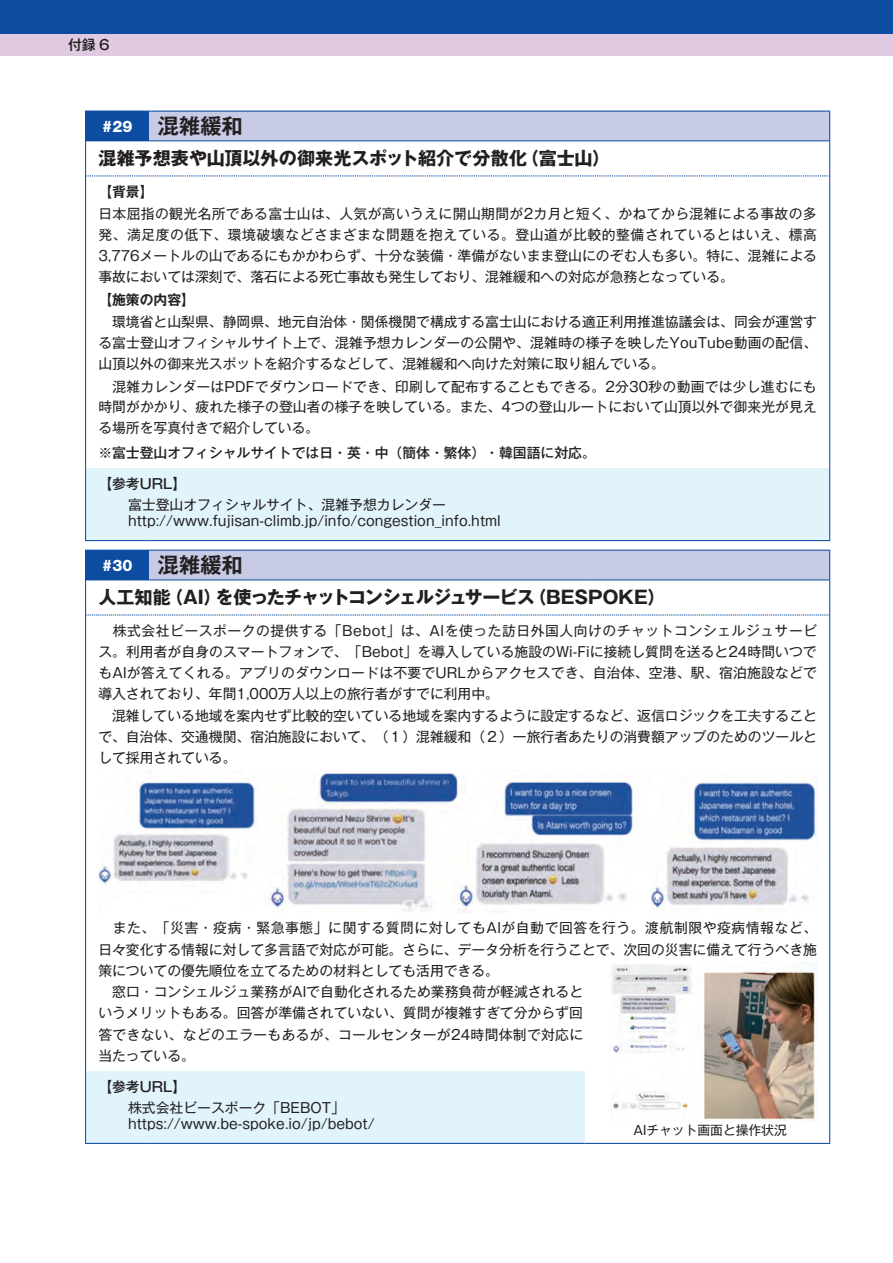
<style>
.page{position:relative;width:893px;height:1263px;background:#fff}
.page>*{position:absolute;margin:0;border:0;box-sizing:border-box;transform-origin:0 0}
.t1{font:700 21.3px "Gothic MB101 Pro De";color:#231f20}
.t2{font:700 18px "Gothic MB101 Pro";letter-spacing:-.04em;color:#231f20}
.t3{font:700 18px "Gothic MB101 Pro";letter-spacing:-.015em;color:#231f20}
.t4{font:13.8px/21.3px "Gothic MB101 Pro";color:#231f20}
.t5{font:500 13.8px "Gothic MB101 Pro";color:#231f20}
.t6{font:700 13.8px "Gothic MB101 Pro De";color:#231f20}
.t7{font:12.75px "Gothic MB101 Pro";color:#231f20}
.s1{font-family:"Helvetica Neue LT Pro";font-weight:800;font-size:15.9px;color:#fff}
</style>
<div class="page">
<div style="left:0;top:0;width:893px;height:34px;background:#0d4da1"></div>
<div style="left:0;top:34px;width:893px;height:21px;background:#dfcae2"></div>
<div style="left:86px;top:111px;width:63px;height:30px;background:#0d4da1"></div>
<div style="left:149px;top:111px;width:681px;height:30px;background:#c7cbe6"></div>
<div style="left:86px;top:468px;width:744px;height:73px;background:#e1f4fc"></div>
<svg style="left:86px;top:176px;width:743px;height:1px"></svg>
<hr style="left:86px;top:141px;width:63px;height:1px;background:#0d4da1">
<hr style="left:149px;top:141px;width:680px;height:1px;background:#0d4da1">
<svg style="left:85px;top:112px;width:1px;height:29px"></svg>
<hr style="left:85px;top:111px;width:64px;height:1px;background:#0d4da1">
<hr style="left:149px;top:111px;width:681px;height:1px;background:#0d4da1">
<svg style="left:829px;top:112px;width:1px;height:29px"></svg>
<hr style="left:85px;top:141px;width:1px;height:35px;background:#0d4da1">
<hr style="left:829px;top:141px;width:1px;height:35px;background:#0d4da1">
<hr style="left:85px;top:176px;width:1px;height:292px;background:#0d4da1">
<hr style="left:829px;top:176px;width:1px;height:292px;background:#0d4da1">
<hr style="left:85px;top:468px;width:1px;height:72px;background:#0d4da1">
<hr style="left:85px;top:540px;width:64px;height:1px;background:#0d4da1">
<hr style="left:149px;top:540px;width:681px;height:1px;background:#0d4da1">
<hr style="left:829px;top:468px;width:1px;height:72px;background:#0d4da1">
<div style="left:86px;top:550px;width:63px;height:30px;background:#0d4da1"></div>
<div style="left:149px;top:550px;width:681px;height:30px;background:#c7cbe6"></div>
<div style="left:86px;top:1071px;width:499px;height:72px;background:#e1f4fc"></div>
<svg style="left:86px;top:615px;width:743px;height:1px"></svg>
<hr style="left:86px;top:580px;width:63px;height:1px;background:#0d4da1">
<hr style="left:149px;top:580px;width:436px;height:1px;background:#0d4da1">
<hr style="left:585px;top:580px;width:244px;height:1px;background:#0d4da1">
<hr style="left:85px;top:550px;width:64px;height:1px;background:#0d4da1">
<svg style="left:85px;top:551px;width:1px;height:29px"></svg>
<hr style="left:149px;top:550px;width:436px;height:1px;background:#0d4da1">
<hr style="left:585px;top:550px;width:245px;height:1px;background:#0d4da1">
<svg style="left:829px;top:551px;width:1px;height:29px"></svg>
<hr style="left:85px;top:580px;width:1px;height:35px;background:#0d4da1">
<hr style="left:829px;top:580px;width:1px;height:35px;background:#0d4da1">
<hr style="left:85px;top:615px;width:1px;height:456px;background:#0d4da1">
<hr style="left:829px;top:615px;width:1px;height:456px;background:#0d4da1">
<hr style="left:85px;top:1071px;width:1px;height:72px;background:#0d4da1">
<hr style="left:829px;top:1071px;width:1px;height:72px;background:#0d4da1">
<hr style="left:85px;top:1143px;width:64px;height:1px;background:#0d4da1">
<hr style="left:149px;top:1143px;width:436px;height:1px;background:#0d4da1">
<hr style="left:585px;top:1143px;width:245px;height:1px;background:#0d4da1">
<img style="left:98px;top:773px;width:720px;height:140px">
<img style="left:611px;top:962px;width:206px;height:159px">
<p class="t5" style="left:68px;top:33px;width:43px">付録 6</p>
<h1 class="t1" style="left:102px;top:108px;width:142px"><span class="s1">#29</span> 混雑緩和</h1>
<h2 class="t3" style="left:98px;top:143px;width:513px">混雑予想表や山頂以外の御来光スポット紹介で分散化（富士山）</h2>
<p class="t6" style="left:98px;top:180px;width:57px">【背景】</p>
<p class="t4" style="left:98px;top:202px;width:720px;line-height:20.7px;text-align:justify">日本屈指の観光名所である富士山は、人気が高いうえに開山期間が2カ月と短く、かねてから混雑による事故の多発、満足度の低下、環境破壊などさまざまな問題を抱えている。登山道が比較的整備されているとはいえ、標高3,776メートルの山であるにもかかわらず、十分な装備・準備がないまま登山にのぞむ人も多い。特に、混雑による事故においては深刻で、落石による死亡事故も発生しており、混雑緩和への対応が急務となっている。</p>
<p class="t6" style="left:98px;top:288px;width:98px">【施策の内容】</p>
<p class="t4" style="left:98px;top:310px;width:720px;line-height:20.7px;text-align:justify">　環境省と山梨県、静岡県、地元自治体・関係機関で構成する富士山における適正利用推進協議会は、同会が運営する富士登山オフィシャルサイト上で、混雑予想カレンダーの公開や、混雑時の様子を映したYouTube動画の配信、山頂以外の御来光スポットを紹介するなどして、混雑緩和へ向けた対策に取り組んでいる。</p>
<p class="t4" style="left:98px;top:374px;width:720px;line-height:20.7px;text-align:justify">　混雑カレンダーはPDFでダウンロードでき、印刷して配布することもできる。2分30秒の動画では少し進むにも時間がかかり、疲れた様子の登山者の様子を映している。また、4つの登山ルートにおいて山頂以外で御来光が見える場所を写真付きで紹介している。</p>
<p class="t5" style="left:98px;top:441px;width:499px">※富士登山オフィシャルサイトでは日・英・中（簡体・繁体）・韓国語に対応。</p>
<p class="t5" style="left:98px;top:472px;width:90px">【参考URL】</p>
<p class="t4" style="left:128px;top:495px;width:374px;line-height:15.9px">富士登山オフィシャルサイト、混雑予想カレンダーhttp://www.fujisan-climb.jp/info/congestion_info.html</p>
<h1 class="t1" style="left:102px;top:547px;width:142px"><span class="s1">#30</span> 混雑緩和</h1>
<h2 class="t2" style="left:98px;top:582px;width:569px">人工知能（AI）を使ったチャットコンシェルジュサービス（BESPOKE）</h2>
<p class="t4" style="left:98px;top:618px;width:720px">　株式会社ビースポークの提供する「Bebot」は、AIを使った訪日外国人向けのチャットコンシェルジュサービス。利用者が自身のスマートフォンで、「Bebot」を導入している施設のWi-Fiに接続し質問を送ると24時間いつでもAIが答えてくれる。アプリのダウンロードは不要でURLからアクセスでき、自治体、空港、駅、宿泊施設などで導入されており、年間1,000万人以上の旅行者がすでに利用中。<br>　混雑している地域を案内せず比較的空いている地域を案内するように設定するなど、返信ロジックを工夫することで、自治体、交通機関、宿泊施設において、（１）混雑緩和（２）一旅行者あたりの消費額アップのためのツールとして採用されている。</p>
<p class="t4" style="left:98px;top:915px;width:720px">　また、「災害・疫病・緊急事態」に関する質問に対してもAIが自動で回答を行う。渡航制限や疫病情報など、日々変化する情報に対して多言語で対応が可能。さらに、データ分析を行うことで、次回の災害に備えて行うべき施策についての優先順位を立てるための材料としても活用できる。<br>　窓口・コンシェルジュ業務がAIで自動化されるため業務負荷が軽減されると<br>いうメリットもある。回答が準備されていない、質問が複雑すぎて分からず回<br>答できない、などのエラーもあるが、コールセンターが24時間体制で対応に<br>当たっている。</p>
<p class="t5" style="left:98px;top:1075px;width:90px">【参考URL】</p>
<p class="t4" style="left:128px;top:1098px;width:248px;line-height:15.9px">株式会社ビースポーク「BEBOT」https://www.be-spoke.io/jp/bebot/</p>
<p class="t7" style="left:633px;top:1119px;width:155px">AIチャット画面と操作状況</p>
</div>
